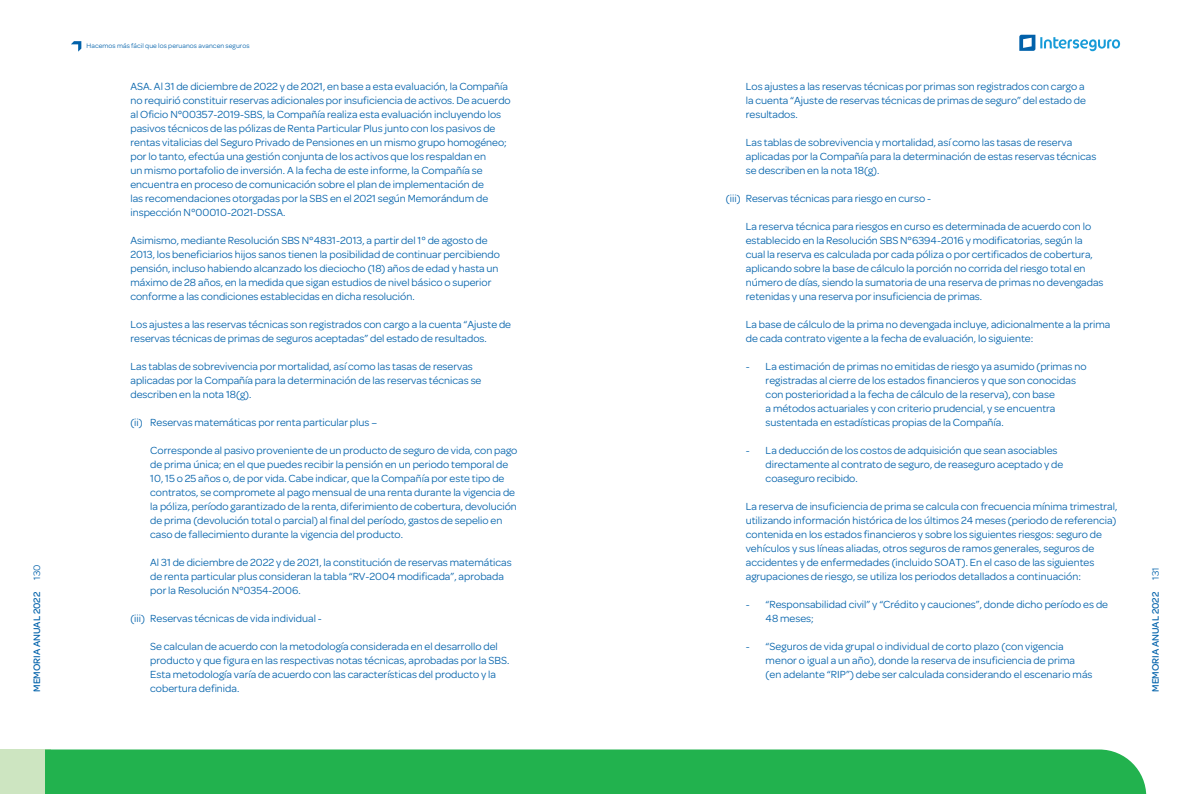
<style>
.page{position:relative;width:1191px;height:794px;background:#fff}
.page>*{position:absolute;margin:0;border:0;box-sizing:border-box;transform-origin:0 0}
.Cuerpo_de_texto{font:11px/14px "Omnes";color:#0161aa}
.t1{font:500 10px "Omnes";color:#0161aa}
.t2{font:7px "Omnes";letter-spacing:.01em;color:#0161aa}
.s1{font-weight:400}
</style>
<div class="page">
<svg style="left:1019px;top:35px;width:101px;height:16px"></svg>
<svg style="left:71px;top:41px;width:10px;height:11px"></svg>
<div style="left:0;top:749px;width:51px;height:45px;background:#cde5c1"></div>
<div style="left:45px;top:749px;width:1101px;height:45px;background:#22b24e"></div>
<p class="t1" style="left:31px;top:692px;width:129px;rotate:-90deg">MEMORIA ANUAL 2022 <span class="s1">130</span></p>
<p class="t2" style="left:87px;top:42px;width:164px">Hacemos más fácil que los peruanos avancen seguros</p>
<p class="Cuerpo_de_texto" style="left:130px;top:79px;width:382px">ASA. Al 31 de diciembre de 2022 y de 2021, en base a esta evaluación, la Compañía no requirió constituir reservas adicionales por insuficiencia de activos. De acuerdo al Oficio N°00357-2019-SBS, la Compañía realiza esta evaluación incluyendo los pasivos técnicos de las pólizas de Renta Particular Plus junto con los pasivos de rentas vitalicias del Seguro Privado de Pensiones en un mismo grupo homogéneo; por lo tanto, efectúa una gestión conjunta de los activos que los respaldan en<br>un mismo portafolio de inversión. A la fecha de este informe, la Compañía se encuentra en proceso de comunicación sobre el plan de implementación de<br>las recomendaciones otorgadas por la SBS en el 2021 según Memorándum de inspección N°00010-2021-DSSA.</p>
<p class="Cuerpo_de_texto" style="left:130px;top:233px;width:371px">Asimismo, mediante Resolución SBS N°4831-2013, a partir del 1° de agosto de 2013, los beneficiarios hijos sanos tienen la posibilidad de continuar percibiendo pensión, incluso habiendo alcanzado los dieciocho (18) años de edad y hasta un máximo de 28 años, en la medida que sigan estudios de nivel básico o superior conforme a las condiciones establecidas en dicha resolución.</p>
<p class="Cuerpo_de_texto" style="left:130px;top:317px;width:382px">Los ajustes a las reservas técnicas son registrados con cargo a la cuenta “Ajuste de reservas técnicas de primas de seguros aceptadas” del estado de resultados.</p>
<p class="Cuerpo_de_texto" style="left:130px;top:359px;width:352px">Las tablas de sobrevivencia por mortalidad, así como las tasas de reservas aplicadas por la Compañía para la determinación de las reservas técnicas se describen en la nota 18(g).</p>
<p class="Cuerpo_de_texto" style="left:130px;top:415px;width:248px">(ii) Reservas matemáticas por renta particular plus –</p>
<p class="Cuerpo_de_texto" style="left:150px;top:443px;width:368px">Corresponde al pasivo proveniente de un producto de seguro de vida, con pago de prima única; en el que puedes recibir la pensión en un periodo temporal de 10, 15 o 25 años o, de por vida. Cabe indicar, que la Compañía por este tipo de contratos, se compromete al pago mensual de una renta durante la vigencia de la póliza, período garantizado de la renta, diferimiento de cobertura, devolución de prima (devolución total o parcial) al final del período, gastos de sepelio en caso de fallecimiento durante la vigencia del producto.</p>
<p class="Cuerpo_de_texto" style="left:150px;top:555px;width:363px">Al 31 de diciembre de 2022 y de 2021, la constitución de reservas matemáticas de renta particular plus consideran la tabla “RV-2004 modificada”, aprobada por la Resolución N°0354-2006.</p>
<p class="Cuerpo_de_texto" style="left:130px;top:611px;width:193px">(iii) Reservas técnicas de vida individual -</p>
<p class="Cuerpo_de_texto" style="left:150px;top:639px;width:360px">Se calculan de acuerdo con la metodología considerada en el desarrollo del producto y que figura en las respectivas notas técnicas, aprobadas por la SBS.<br>Esta metodología varía de acuerdo con las características del producto y la cobertura definida.</p>
<p class="Cuerpo_de_texto" style="left:746px;top:79px;width:341px;text-align:justify">Los ajustes a las reservas técnicas por primas son registrados con cargo a la cuenta “Ajuste de reservas técnicas de primas de seguro” del estado de resultados.</p>
<p class="Cuerpo_de_texto" style="left:746px;top:135px;width:352px">Las tablas de sobrevivencia y mortalidad, así como las tasas de reserva aplicadas por la Compañía para la determinación de estas reservas técnicas se describen en la nota 18(g).</p>
<p class="Cuerpo_de_texto" style="left:726px;top:191px;width:207px">(iii) Reservas técnicas para riesgo en curso -</p>
<p class="Cuerpo_de_texto" style="left:746px;top:219px;width:359px">La reserva técnica para riesgos en curso es determinada de acuerdo con lo establecido en la Resolución SBS N°6394-2016 y modificatorias, según la cual la reserva es calculada por cada póliza o por certificados de cobertura, aplicando sobre la base de cálculo la porción no corrida del riesgo total en número de días, siendo la sumatoria de una reserva de primas no devengadas retenidas y una reserva por insuficiencia de primas.</p>
<p class="Cuerpo_de_texto" style="left:746px;top:317px;width:366px">La base de cálculo de la prima no devengada incluye, adicionalmente a la prima de cada contrato vigente a la fecha de evaluación, lo siguiente:</p>
<p class="Cuerpo_de_texto" style="left:765px;top:359px;width:322px;text-indent:-20px">- La estimación de primas no emitidas de riesgo ya asumido (primas no registradas al cierre de los estados financieros y que son conocidas con posterioridad a la fecha de cálculo de la reserva), con base<br>a métodos actuariales y con criterio prudencial, y se encuentra sustentada en estadísticas propias de la Compañía.</p>
<p class="Cuerpo_de_texto" style="left:765px;top:443px;width:299px;text-indent:-20px">- La deducción de los costos de adquisición que sean asociables directamente al contrato de seguro, de reaseguro aceptado y de coaseguro recibido.</p>
<p class="Cuerpo_de_texto" style="left:746px;top:499px;width:373px">La reserva de insuficiencia de prima se calcula con frecuencia mínima trimestral, utilizando información histórica de los últimos 24 meses (periodo de referencia) contenida en los estados financieros y sobre los siguientes riesgos: seguro de vehículos y sus líneas aliadas, otros seguros de ramos generales, seguros de accidentes y de enfermedades (incluido SOAT). En el caso de las siguientes agrupaciones de riesgo, se utiliza los periodos detallados a continuación:</p>
<p class="Cuerpo_de_texto" style="left:765px;top:597px;width:344px;text-indent:-20px">- “Responsabilidad civil” y “Crédito y cauciones”, donde dicho período es de<br>48 meses;</p>
<p class="Cuerpo_de_texto" style="left:765px;top:639px;width:328px;text-indent:-20px">- “Seguros de vida grupal o individual de corto plazo (con vigencia menor o igual a un año), donde la reserva de insuficiencia de prima (en adelante “RIP”) debe ser calculada considerando el escenario más</p>
<p class="t1" style="left:1150px;top:692px;width:126px;rotate:-90deg">MEMORIA ANUAL 2022 <span class="s1">131</span></p>
</div>
